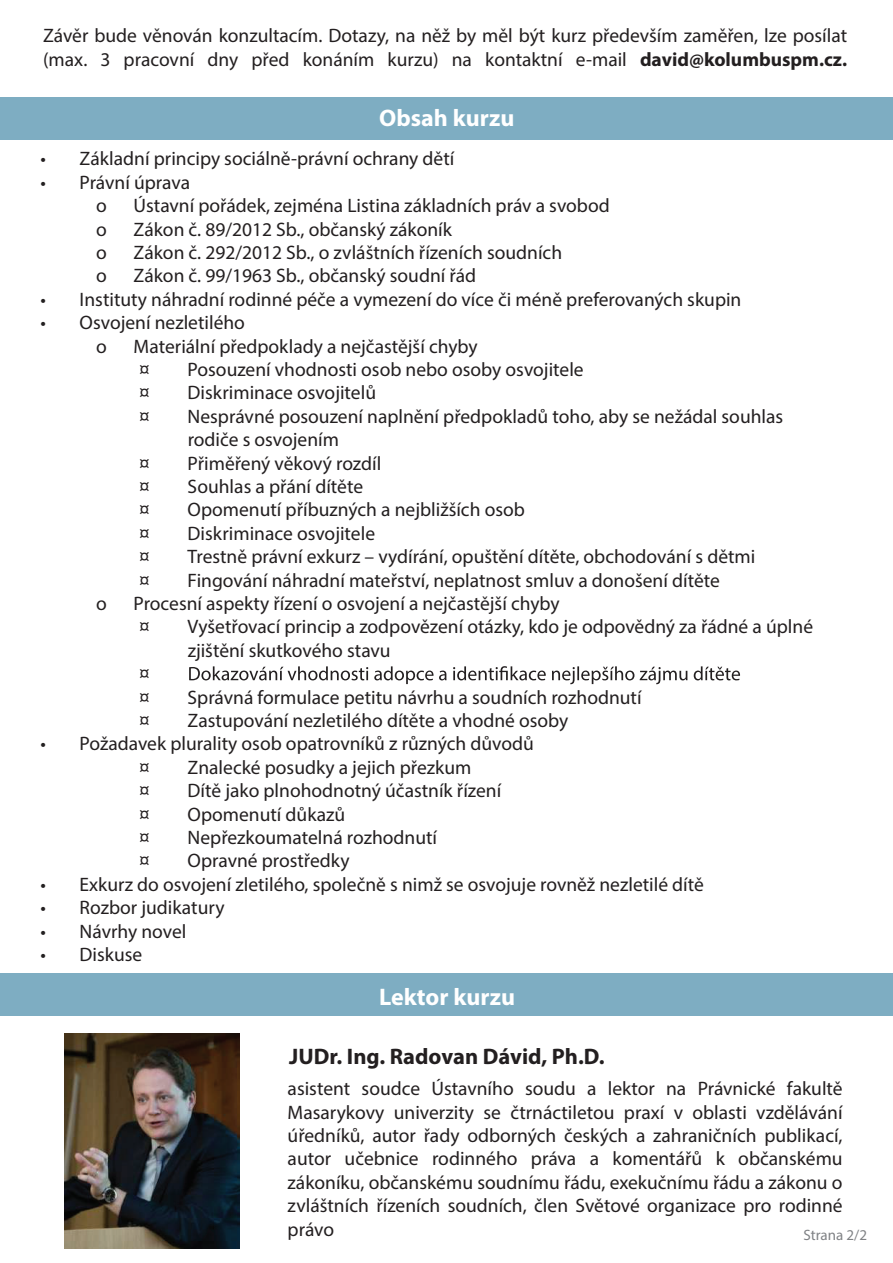
<style>
.page{position:relative;width:893px;height:1263px;background:#fff}
.page>*{position:absolute;margin:0;border:0;box-sizing:border-box;transform-origin:0 0}
.t1{font:700 24px "Myriad Pro";color:#fff}
.t2{font:700 22.5px "Myriad Pro";color:#231f20}
.t3{font:19.5px/23.4px "Myriad Pro";color:#231f20}
.t4{font:15px "Myriad Pro";color:#808285}
.s1{font-weight:700}
</style>
<div class="page">
<div style="left:0;top:98px;width:893px;height:42px;background:#7eadc2"></div>
<div style="left:0;top:974px;width:893px;height:42px;background:#7eadc2"></div>
<svg style="left:189px;top:666px;width:551px;height:18px"></svg>
<img style="left:64px;top:1034px;width:176px;height:215px">
<p class="t3" style="left:43px;top:24px;width:806px">Závěr bude věnován konzultacím. Dotazy, na něž by měl být kurz především zaměřen, lze posílat (max. 3 pracovní dny před konáním kurzu) na kontaktní e-mail <span class="s1">david@kolumbuspm.cz.</span></p>
<p class="t1" style="left:379px;top:102px;width:137px">Obsah kurzu</p>
<p class="t3" style="left:41px;top:147px;width:415px">• Základní principy sociálně-právní ochrany dětí</p>
<p class="t3" style="left:96px;top:170px;width:96px;text-indent:-55px">• Právní úprava o</p>
<p class="t3" style="left:134px;top:194px;width:478px">Ústavní pořádek, zejména Listina základních práv a svobod</p>
<p class="t3" style="left:96px;top:217px;width:12px">o</p>
<p class="t3" style="left:134px;top:217px;width:320px">Zákon č. 89/2012 Sb., občanský zákoník</p>
<p class="t3" style="left:96px;top:240px;width:12px">o</p>
<p class="t3" style="left:134px;top:240px;width:430px">Zákon č. 292/2012 Sb., o zvláštních řízeních soudních</p>
<p class="t3" style="left:96px;top:264px;width:12px">o</p>
<p class="t3" style="left:134px;top:264px;width:344px">Zákon č. 99/1963 Sb., občanský soudní řád</p>
<p class="t3" style="left:41px;top:287px;width:702px">• Instituty náhradní rodinné péče a vymezení do více či méně preferovaných skupin</p>
<p class="t3" style="left:96px;top:311px;width:150px;text-indent:-55px">• Osvojení nezletilého o</p>
<p class="t3" style="left:140px;top:334px;width:340px;text-indent:-6px">Materiální předpoklady a nejčastější chyby ¤</p>
<p class="t3" style="left:188px;top:357px;width:398px">Posouzení vhodnosti osob nebo osoby osvojitele</p>
<p class="t3" style="left:140px;top:381px;width:12px">¤</p>
<p class="t3" style="left:188px;top:381px;width:190px">Diskriminace osvojitelů</p>
<p class="t3" style="left:140px;top:404px;width:12px">¤</p>
<p class="t3" style="left:188px;top:404px;width:597px">Nesprávné posouzení naplnění předpokladů toho, aby se nežádal souhlas rodiče s osvojením</p>
<p class="t3" style="left:140px;top:451px;width:12px">¤</p>
<p class="t3" style="left:188px;top:451px;width:195px">Přiměřený věkový rozdíl</p>
<p class="t3" style="left:140px;top:474px;width:12px">¤</p>
<p class="t3" style="left:188px;top:474px;width:177px">Souhlas a přání dítěte</p>
<p class="t3" style="left:140px;top:498px;width:12px">¤</p>
<p class="t3" style="left:188px;top:498px;width:339px">Opomenutí příbuzných a nejbližších osob</p>
<p class="t3" style="left:140px;top:521px;width:12px">¤</p>
<p class="t3" style="left:188px;top:521px;width:189px">Diskriminace osvojitele</p>
<p class="t3" style="left:140px;top:545px;width:12px">¤</p>
<p class="t3" style="left:188px;top:545px;width:569px">Trestně právní exkurz – vydírání, opuštění dítěte, obchodování s dětmi</p>
<p class="t3" style="left:140px;top:568px;width:12px">¤</p>
<p class="t3" style="left:188px;top:568px;width:534px">Fingování náhradní mateřství, neplatnost smluv a donošení dítěte</p>
<p class="t3" style="left:96px;top:591px;width:12px">o</p>
<p class="t3" style="left:140px;top:591px;width:422px;text-indent:-6px">Procesní aspekty řízení o osvojení a nejčastější chyby ¤</p>
<p class="t3" style="left:188px;top:615px;width:627px">Vyšetřovací princip a zodpovězení otázky, kdo je odpovědný za řádné a úplné zjištění skutkového stavu</p>
<p class="t3" style="left:140px;top:662px;width:12px">¤ ¤</p>
<p class="t3" style="left:188px;top:685px;width:455px">Správná formulace petitu návrhu a soudních rozhodnutí</p>
<p class="t3" style="left:140px;top:708px;width:12px">¤</p>
<p class="t3" style="left:188px;top:708px;width:382px">Zastupování nezletilého dítěte a vhodné osoby</p>
<p class="t3" style="left:140px;top:732px;width:396px;text-indent:-99px">• Požadavek plurality osob opatrovníků z různých důvodů ¤</p>
<p class="t3" style="left:188px;top:755px;width:285px">Znalecké posudky a jejich přezkum</p>
<p class="t3" style="left:140px;top:779px;width:12px">¤</p>
<p class="t3" style="left:188px;top:779px;width:315px">Dítě jako plnohodnotný účastník řízení</p>
<p class="t3" style="left:140px;top:802px;width:12px">¤</p>
<p class="t3" style="left:188px;top:802px;width:159px">Opomenutí důkazů</p>
<p class="t3" style="left:140px;top:825px;width:12px">¤</p>
<p class="t3" style="left:188px;top:825px;width:251px">Nepřezkoumatelná rozhodnutí</p>
<p class="t3" style="left:140px;top:849px;width:12px">¤</p>
<p class="t3" style="left:188px;top:849px;width:163px">Opravné prostředky</p>
<p class="t3" style="left:41px;top:872px;width:665px">• Exkurz do osvojení zletilého, společně s nimž se osvojuje rovněž nezletilé dítě</p>
<p class="t3" style="left:41px;top:896px;width:185px">• Rozbor judikatury</p>
<p class="t3" style="left:41px;top:919px;width:147px">• Návrhy novel</p>
<p class="t3" style="left:41px;top:942px;width:103px">• Diskuse</p>
<p class="t1" style="left:379px;top:981px;width:137px">Lektor kurzu</p>
<p class="t2" style="left:289px;top:1041px;width:317px">JUDr. Ing. Radovan Dávid, Ph.D.</p>
<p class="t3" style="left:288px;top:1077px;width:557px;text-align:justify">asistent soudce Ústavního soudu a lektor na Právnické fakultě Masarykovy univerzity se čtrnáctiletou praxí v oblasti vzdělávání úředníků, autor řady odborných českých a zahraničních publikací, autor učebnice rodinného práva a komentářů k občanskému zákoníku, občanskému soudnímu řádu, exekučnímu řádu a zákonu o zvláštních řízeních soudních, člen Světové organizace pro rodinné právo</p>
<p class="t4" style="left:803px;top:1225px;width:65px">Strana 2/2</p>
</div>
